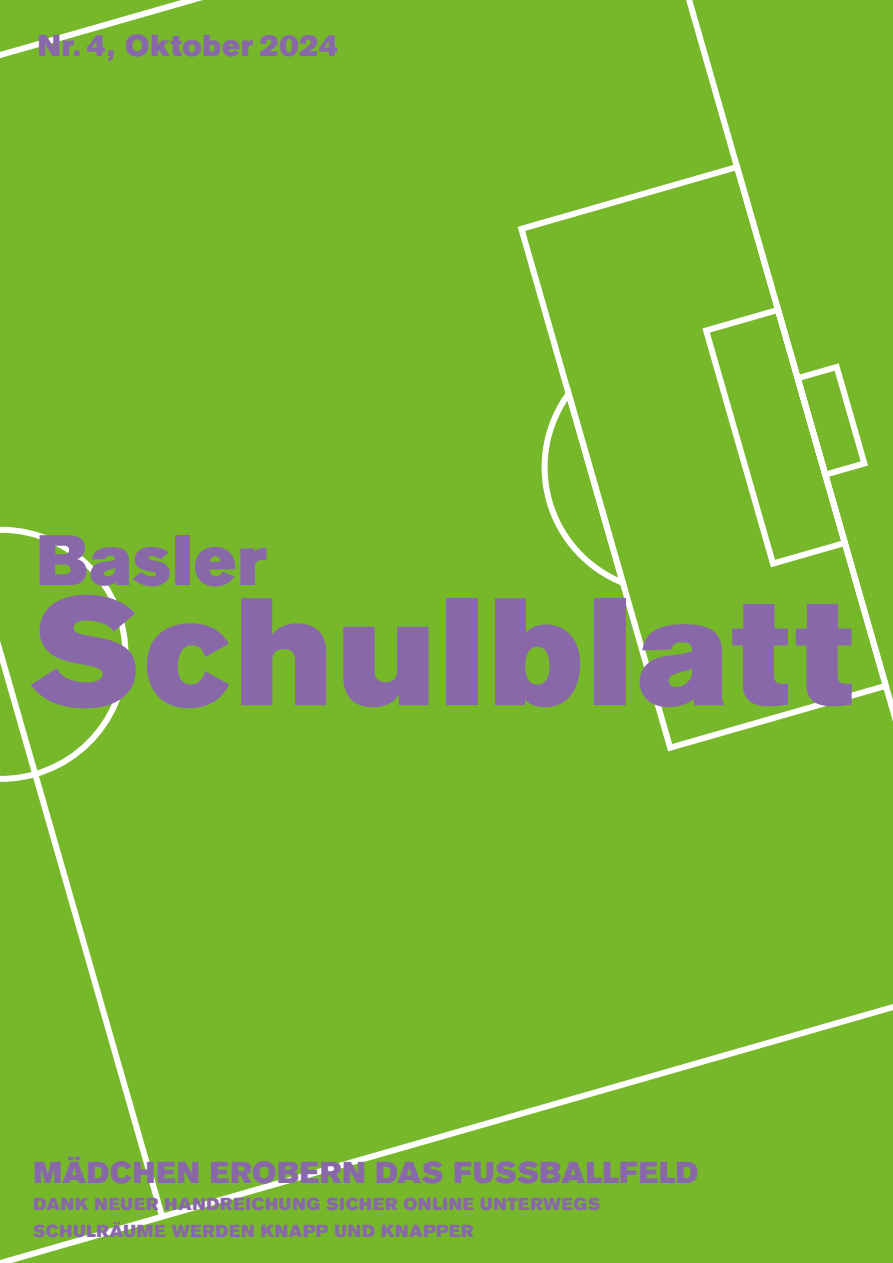
<style>
.page{position:relative;width:893px;height:1263px;background:#76b82a}
.page>*{position:absolute;margin:0;border:0;box-sizing:border-box;transform-origin:0 0}
.t1{font:151.5px "Akzidenz Grotesk Pro Super";letter-spacing:.03em;color:#8968aa}
.t2{font:70.5px "Akzidenz Grotesk Pro Super";letter-spacing:.015em;color:#8968aa}
.t3{font:30px "Akzidenz Grotesk Pro Super";letter-spacing:.02em;color:#8968aa}
.t4{font:17.25px/27px "Akzidenz Grotesk Pro Super";letter-spacing:.04em;color:#8968aa}
</style>
<div class="page">
<div style="left:514px;top:160px;width:379px;height:595px;background:#76b82a"></div>
<svg style="left:699px;top:302px;width:173px;height:269px;background:#85bf41"></svg>
<div style="left:0;top:93px;width:170px;height:1131px;background:#76b82a"></div>
<h3 class="t3" style="left:38px;top:26px;width:302px">Nr. 4, Oktober 2024</h3>
<h2 class="t2" style="left:36px;top:515px;width:232px">Basler</h2>
<h1 class="t1" style="left:30px;top:554px;width:824px">Schulblatt</h1>
<h3 class="t3" style="left:33px;top:1153px;width:666px">MÄDCHEN EROBERN DAS FUSSBALLFELD</h3>
<p class="t4" style="left:33px;top:1190px;width:569px">DANK NEUER HANDREICHUNG SICHER ONLINE UNTERWEGS<br>SCHULRÄUME WERDEN KNAPP UND KNAPPER</p>
</div>
